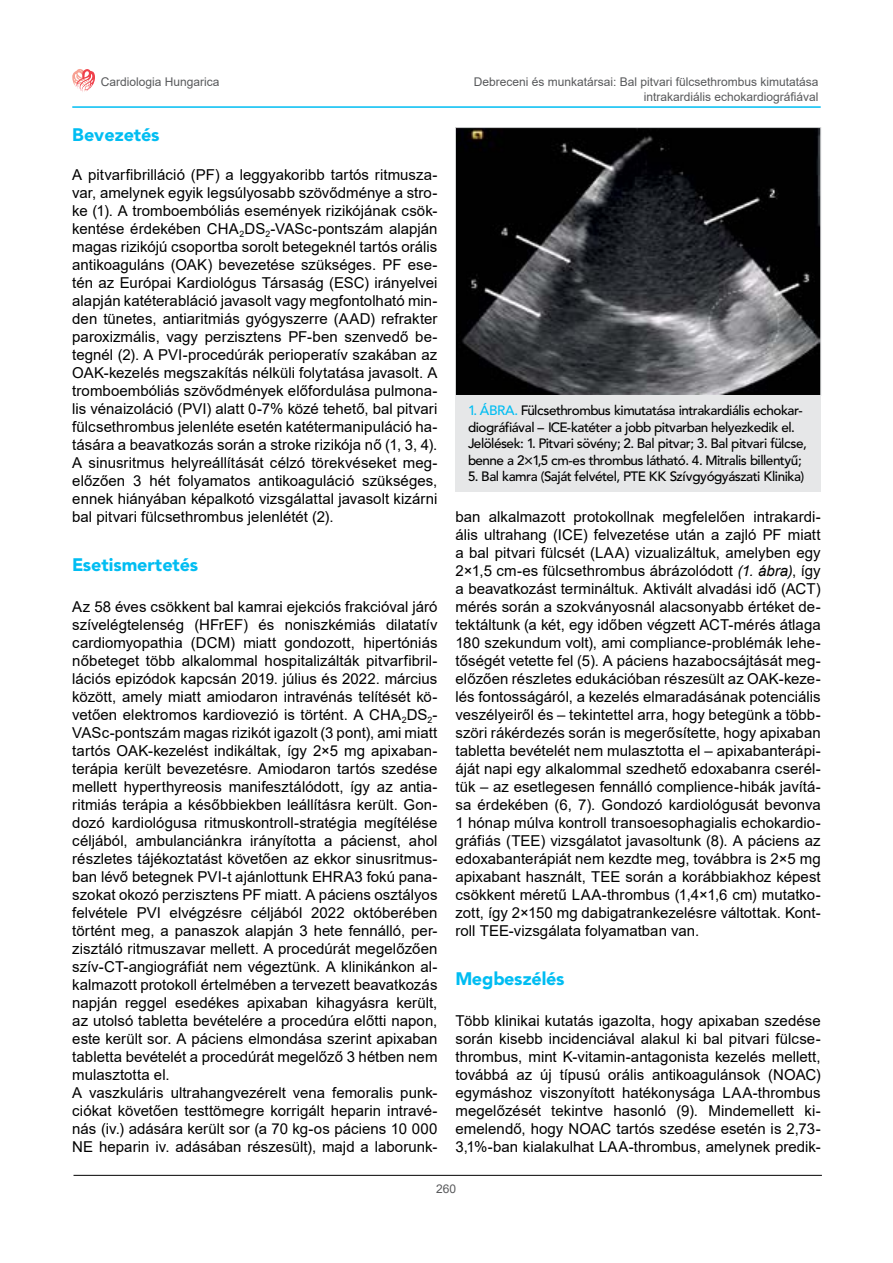
<style>
.page{position:relative;width:893px;height:1263px;background:#fff}
.page>*{position:absolute;margin:0;border:0;box-sizing:border-box;transform-origin:0 0}
.t1{font:18px "Avenir Blk PFL";color:#00bdf2}
.t2{font:15px/18px "Arial";color:#000;text-align:justify}
.t3{font:13.5px/16.5px "Avenir Md PFL";color:#000}
.t4{font:12px/14.4px "Arial";color:#58595b;text-align:right}
.s1{color:#00bdf2}
.s2{font-style:italic}
</style>
<div class="page">
<hr style="left:74px;top:1175px;width:748px;height:1px;background:#000">
<svg style="left:72px;top:69px;width:23px;height:23px"></svg>
<hr style="left:72px;top:106px;width:749px;height:2px;background:#00bdf2">
<img style="left:457px;top:129px;width:362px;height:265px">
<div style="left:455px;top:127px;width:366px;height:269px;border:1px solid #d1d3d4"></div>
<div style="left:455px;top:395px;width:366px;height:97px;background:#e6e7e8"></div>
<p class="t4" style="left:101px;top:75px;width:120px">Cardiologia Hungarica</p>
<p class="t4" style="left:474px;top:75px;width:346px">Debreceni és munkatársai: Bal pitvari fülcsethrombus kimutatása intrakardiális echokardiográfiával</p>
<p class="t1" style="left:72px;top:124px;width:89px">Bevezetés</p>
<p class="t2" style="left:72px;top:166px;width:367px">A pitvarfibrilláció (PF) a leggyakoribb tartós ritmusza&shy;var, amelynek egyik legsúlyosabb szövődménye a stro&shy;ke (1). A tromboembóliás események rizikójának csök&shy;kentése érdekében CHA<sub>2</sub>DS<sub>2</sub>-VASc-pontszám alapján magas rizikójú csoportba sorolt betegeknél tartós orális antikoaguláns (OAK) bevezetése szükséges. PF ese&shy;tén az Európai Kardiológus Társaság (ESC) irányelvei alapján katéterabláció javasolt vagy megfontolható min&shy;den tünetes, antiaritmiás gyógyszerre (AAD) refrakter paroxizmális, vagy perzisztens PF-ben szenvedő be&shy;tegnél (2). A PVI-procedúrák perioperatív szakában az OAK-kezelés megszakítás nélküli folytatása javasolt. A tromboembóliás szövődmények előfordulása pulmona&shy;lis vénaizoláció (PVI) alatt 0-7% közé tehető, bal pitvari fülcsethrombus jelenléte esetén katétermanipuláció ha&shy;tására a beavatkozás során a stroke rizikója nő (1, 3, 4).<br>A sinusritmus helyreállítását célzó törekvéseket meg&shy;előzően 3 hét folyamatos antikoaguláció szükséges, ennek hiányában képalkotó vizsgálattal javasolt kizárni bal pitvari fülcsethrombus jelenlétét (2).</p>
<p class="t1" style="left:72px;top:553px;width:128px">Esetismertetés</p>
<p class="t2" style="left:72px;top:598px;width:367px;text-align:left">Az 58 éves csökkent bal kamrai ejekciós frakcióval járó szívelégtelenség (HFrEF) és noniszkémiás dilatatív cardiomyopathia (DCM) miatt gondozott, hipertóniás nőbeteget több alkalommal hospitalizálták pitvarfibril&shy;lációs epizódok kapcsán 2019. július és 2022. március között, amely miatt amiodaron intravénás telítését kö&shy;vetően elektromos kardiovezió is történt. A CHA<sub>2</sub>DS<sub>2</sub>- VASc-pontszám magas rizikót igazolt (3 pont), ami miatt tartós OAK-kezelést indikáltak, így 2×5 mg apixaban&shy;terápia került bevezetésre. Amiodaron tartós szedése mellett hyperthyreosis manifesztálódott, így az antia&shy;ritmiás terápia a későbbiekben leállításra került. Gon&shy;dozó kardiológusa ritmuskontroll-stratégia megítélése céljából, ambulanciánkra irányította a pácienst, ahol részletes tájékoztatást követően az ekkor sinusritmus&shy;ban lévő betegnek PVI-t ajánlottunk EHRA3 fokú pana&shy;szokat okozó perzisztens PF miatt. A páciens osztályos felvétele PVI elvégzésre céljából 2022 októberében történt meg, a panaszok alapján 3 hete fennálló, per&shy;zisztáló ritmuszavar mellett. A procedúrát megelőzően szív-CT-angiográfiát nem végeztünk. A klinikánkon al&shy;kalmazott protokoll értelmében a tervezett beavatkozás napján reggel esedékes apixaban kihagyásra került, az utolsó tabletta bevételére a procedúra előtti napon, este került sor. A páciens elmondása szerint apixaban tabletta bevételét a procedúrát megelőző 3 hétben nem mulasztotta el.<br>A vaszkuláris ultrahangvezérelt vena femoralis punk&shy;ciókat követően testtömegre korrigált heparin intravé&shy;nás (iv.) adására került sor (a 70 kg-os páciens 10 000<br>NE heparin iv. adásában részesült), majd a laborunk-</p>
<p class="t3" style="left:468px;top:403px;width:340px"><span class="s1">1. ÁBRA.</span> Fülcsethrombus kimutatása intrakardiális echokar&shy;diográfiával – ICE-katéter a jobb pitvarban helyezkedik el.<br>Jelölések: 1. Pitvari sövény; 2. Bal pitvar; 3. Bal pitvari fülcse, benne a 2×1,5 cm-es thrombus látható. 4. Mitralis billentyű;</p>
<p class="t3" style="left:468px;top:469px;width:337px">5. Bal kamra (Saját felvétel, PTE KK Szívgyógyászati Klinika)</p>
<p class="t2" style="left:455px;top:508px;width:367px">ban alkalmazott protokollnak megfelelően intrakardi&shy;ális ultrahang (ICE) felvezetése után a zajló PF miatt a bal pitvari fülcsét (LAA) vizualizáltuk, amelyben egy 2×1,5 cm-es fülcsethrombus ábrázolódott <span class="s2">(1. ábra)</span>, így a beavatkozást termináltuk. Aktivált alvadási idő (ACT) mérés során a szokványosnál alacsonyabb értéket de&shy;tektáltunk (a két, egy időben végzett ACT-mérés átlaga 180 szekundum volt), ami compliance-problémák lehe&shy;tőségét vetette fel (5). A páciens hazabocsájtását meg&shy;előzően részletes edukációban részesült az OAK-keze&shy;lés fontosságáról, a kezelés elmaradásának potenciális veszélyeiről és – tekintettel arra, hogy betegünk a több&shy;szöri rákérdezés során is megerősítette, hogy apixaban tabletta bevételét nem mulasztotta el – apixabanterápi&shy;áját napi egy alkalommal szedhető edoxabanra cserél&shy;tük – az esetlegesen fennálló complience-hibák javítá&shy;sa érdekében (6, 7). Gondozó kardiológusát bevonva 1 hónap múlva kontroll transoesophagialis echokardio&shy;gráfiás (TEE) vizsgálatot javasoltunk (8). A páciens az edoxabanterápiát nem kezdte meg, továbbra is 2×5 mg apixabant használt, TEE során a korábbiakhoz képest csökkent méretű LAA-thrombus (1,4×1,6 cm) mutatko&shy;zott, így 2×150 mg dabigatrankezelésre váltottak. Kont&shy;roll TEE-vizsgálata folyamatban van.</p>
<p class="t1" style="left:455px;top:967px;width:111px">Megbeszélés</p>
<p class="t2" style="left:455px;top:1012px;width:367px">Több klinikai kutatás igazolta, hogy apixaban szedése során kisebb incidenciával alakul ki bal pitvari fülcse&shy;thrombus, mint K-vitamin-antagonista kezelés mellett, továbbá az új típusú orális antikoagulánsok (NOAC) egymáshoz viszonyított hatékonysága LAA-thrombus megelőzését tekintve hasonló (9). Mindemellett ki&shy;emelendő, hogy NOAC tartós szedése esetén is 2,73- 3,1%-ban kialakulhat LAA-thrombus, amelynek predik-</p>
<p class="t4" style="left:436px;top:1181px;width:22px">260</p>
</div>
